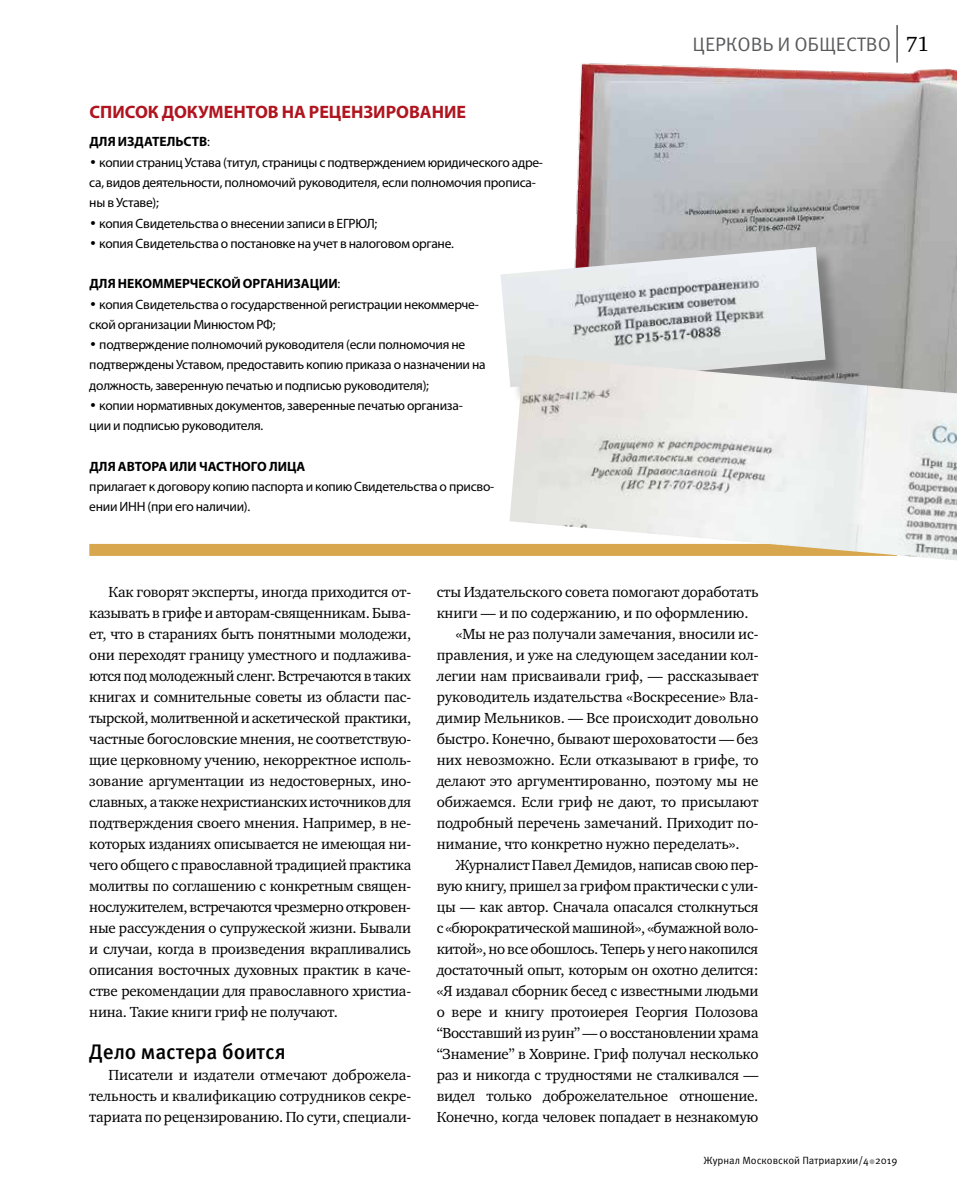
<style>
.page{position:relative;width:957px;height:1191px;background:#fff}
.page>*{position:absolute;margin:0;border:0;box-sizing:border-box;transform-origin:0 0}
.t1{font:500 21px "Meta Pro";letter-spacing:-.005em;color:#000}
.t2{font:19.5px "Meta Pro";letter-spacing:-.005em;color:#58595b}
.t3{font:700 18px "Myriad Pro";color:#b0151f}
.t4{font:15px/21px "Charter ITC";letter-spacing:-.01em;color:#000;text-align:justify}
.t5{font:13.5px/20.2px "Myriad Pro";letter-spacing:-.02em;color:#000}
.t6{font:700 13.5px "Myriad Pro";color:#000}
.t7{font:10.5px "Meta Pro";color:#000}
.s1{font-weight:400}
.s2{font-family:"Charter ITC"}
.s3{font-family:"Charter ITC";font-size:21px;color:#000}
</style>
<div class="page">
<svg style="left:869px;top:1159px;width:5px;height:5px"></svg>
<hr style="left:896px;top:25px;width:1px;height:38px;background:#000">
<div style="left:89px;top:544px;width:808px;height:12px;background:#d8a64d"></div>
<img style="left:575px;top:44px;width:382px;height:311px">
<div style="left:503px;top:250px;width:341px;height:155px;background:#000;opacity:.25"></div>
<img style="left:500px;top:247px;width:325px;height:140px">
<img style="left:509px;top:355px;width:448px;height:205px">
<p class="t3" style="left:89px;top:100px;width:378px">СПИСОК ДОКУМЕНТОВ НА РЕЦЕНЗИРОВАНИЕ</p>
<p class="t6" style="left:89px;top:133px;width:122px">ДЛЯ ИЗДАТЕЛЬСТВ<span class="s1">:</span></p>
<p class="t5" style="left:89px;top:152px;width:455px"><span class="s2">•</span> копии страниц Устава (титул, страницы с подтверждением юридического адре&shy;са, видов деятельности, полномочий руководителя, если полномочия прописа&shy;ны в Уставе);</p>
<p class="t5" style="left:89px;top:213px;width:290px"><span class="s2">•</span> копия Свидетельства о внесении записи в ЕГРЮЛ;</p>
<p class="t5" style="left:89px;top:233px;width:366px"><span class="s2">•</span> копия Свидетельства о постановке на учет в налоговом органе.</p>
<p class="t6" style="left:89px;top:275px;width:252px">ДЛЯ НЕКОММЕРЧЕСКОЙ ОРГАНИЗАЦИИ<span class="s1">:</span></p>
<p class="t5" style="left:89px;top:294px;width:391px"><span class="s2">•</span> копия Свидетельства о государственной регистрации некоммерче&shy;ской организации Минюстом РФ;</p>
<p class="t5" style="left:89px;top:334px;width:398px"><span class="s2">•</span> подтверждение полномочий руководителя (если полномочия не подтверждены Уставом, предоставить копию приказа о назначении на должность, заверенную печатью и подписью руководителя);</p>
<p class="t5" style="left:89px;top:395px;width:375px"><span class="s2">•</span> копии нормативных документов, заверенные печатью организа&shy;ции и подписью руководителя.</p>
<p class="t6" style="left:89px;top:457px;width:217px">ДЛЯ АВТОРА ИЛИ ЧАСТНОГО ЛИЦА</p>
<p class="t5" style="left:89px;top:476px;width:406px">прилагает к договору копию паспорта и копию Свидетельства о присво&shy;ении ИНН (при его наличии).</p>
<h2 class="t2" style="left:692px;top:32px;width:238px">ЦЕРКОВЬ И ОБЩЕСТВО <span class="s3">71</span></h2>
<p class="t4" style="left:89px;top:581px;width:323px;text-indent:19px">Как говорят эксперты, иногда приходится от&shy;казывать в грифе и авторам-священникам. Быва&shy;ет, что в стараниях быть понятными молодежи, они переходят границу уместного и подлажива&shy;ются под молодежный сленг. Встречаются втаких книгах и сомнительные советы из области пас&shy;тырской, молитвенной и аскетической практики, частные богословские мнения, не соответствую&shy;щие церковному учению, некорректное исполь&shy;зование аргументации из недостоверных, ино&shy;славных, а также нехристианских источников для подтверждения своего мнения. Например, в не&shy;которых изданиях описывается не имеющая ни&shy;чего общего с православной традицией практика молитвы по соглашению с конкретным священ&shy;нослужителем, встречаются чрезмерно откровен&shy;ные рассуждения о супружеской жизни. Бывали и случаи, когда в произведения вкрапливались описания восточных духовных практик в каче&shy;стве рекомендации для православного христиа&shy;нина. Такие книги гриф не получают.</p>
<h1 class="t1" style="left:89px;top:1038px;width:198px">Дело мастера боится</h1>
<p class="t4" style="left:89px;top:1064px;width:323px;text-indent:19px">Писатели и издатели отмечают доброжела&shy;тельность и квалификацию сотрудников секре&shy;тариата по рецензированию. По сути, специали-</p>
<p class="t4" style="left:437px;top:581px;width:323px">сты Издательского совета помогают доработать</p>
<p class="t4" style="left:437px;top:602px;width:313px">книги — и по содержанию, и по оформлению.</p>
<p class="t4" style="left:456px;top:623px;width:304px">«Мы не раз получали замечания, вносили ис-</p>
<p class="t4" style="left:437px;top:644px;width:323px">правления, и уже на следующем заседании кол-</p>
<p class="t4" style="left:437px;top:665px;width:323px">легии нам присваивали гриф, — рассказывает</p>
<p class="t4" style="left:437px;top:686px;width:323px">руководитель издательства «Воскресение» Вла-</p>
<p class="t4" style="left:437px;top:707px;width:323px">димир Мельников. — Все происходит довольно</p>
<p class="t4" style="left:437px;top:728px;width:323px">быстро. Конечно, бывают шероховатости — без</p>
<p class="t4" style="left:437px;top:749px;width:323px">них невозможно. Если отказывают в грифе, то</p>
<p class="t4" style="left:437px;top:770px;width:323px">делают это аргументированно, поэтому мы не</p>
<p class="t4" style="left:437px;top:791px;width:323px">обижаемся. Если гриф не дают, то присылают</p>
<p class="t4" style="left:437px;top:812px;width:323px">подробный перечень замечаний. Приходит по-</p>
<p class="t4" style="left:437px;top:833px;width:304px">нимание, что конкретно нужно переделать».</p>
<p class="t4" style="left:456px;top:854px;width:304px">Журналист Павел Демидов, написав свою пер-</p>
<p class="t4" style="left:437px;top:875px;width:323px">вую книгу, пришел за грифом практически с ули-</p>
<p class="t4" style="left:437px;top:896px;width:323px">цы — как автор. Сначала опасался столкнуться</p>
<p class="t4" style="left:437px;top:917px;width:323px">с «бюрократической машиной», «бумажной воло-</p>
<p class="t4" style="left:437px;top:938px;width:323px">китой», но все обошлось. Теперь у него накопился</p>
<p class="t4" style="left:437px;top:959px;width:323px">достаточный опыт, которым он охотно делится:</p>
<p class="t4" style="left:437px;top:980px;width:323px">«Я издавал сборник бесед с известными людьми</p>
<p class="t4" style="left:437px;top:1001px;width:323px">о вере и книгу протоиерея Георгия Полозова</p>
<p class="t4" style="left:437px;top:1022px;width:323px">“Восставший из руин” — о восстановлении храма</p>
<p class="t4" style="left:437px;top:1043px;width:323px">“Знамение” в Ховрине. Гриф получал несколько</p>
<p class="t4" style="left:437px;top:1064px;width:323px">раз и никогда с трудностями не сталкивался —</p>
<p class="t4" style="left:437px;top:1085px;width:323px">видел только доброжелательное отношение.</p>
<p class="t4" style="left:437px;top:1106px;width:323px">Конечно, когда человек попадает в незнакомую</p>
<p class="t7" style="left:703px;top:1153px;width:196px">Журнал Московской Патриархии/4 2019</p>
</div>
